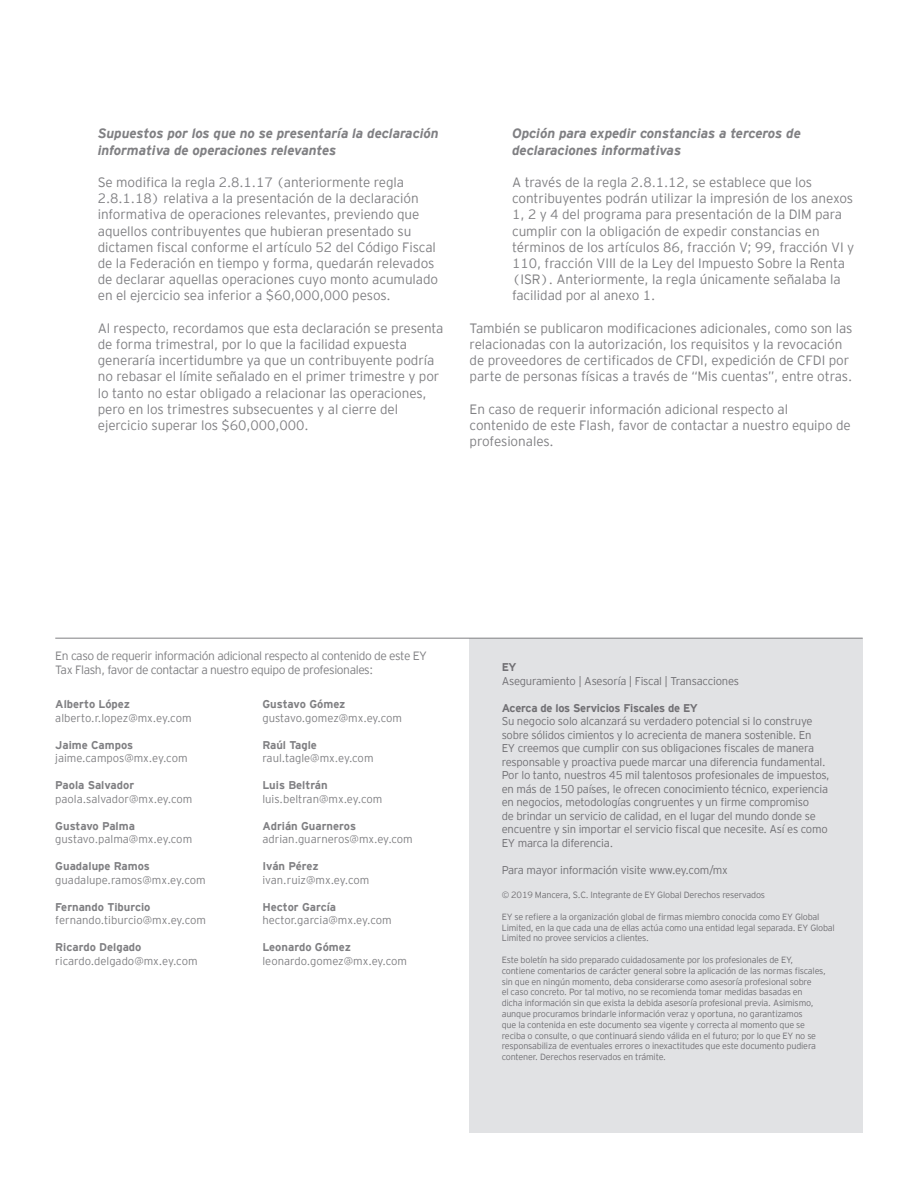
<style>
.page{position:relative;width:918px;height:1188px;background:#fff}
.page>*{position:absolute;margin:0;border:0;box-sizing:border-box;transform-origin:0 0}
.t1{font:300 13.5px/16.2px "EY Interstate";letter-spacing:-.005em;color:#808083}
.t2{font:italic 700 13.5px/16.2px "EY Interstate";letter-spacing:-.005em;color:#808083}
.t3{font:300 12px/14.4px "EY Interstate";letter-spacing:-.035em;color:#808083}
.t4{font:300 11.25px/13.5px "EY Interstate";letter-spacing:-.02em;color:#717074}
.t5{font:300 11.25px "EY Interstate";color:#808083}
.t6{font:700 11.25px "EY Interstate";color:#808083}
.t7{font:700 11.25px "EY Interstate";letter-spacing:-.02em;color:#717074}
.t8{font:300 9px/10.8px "EY Interstate";letter-spacing:-.02em;color:#717074}
</style>
<div class="page">
<div style="left:470px;top:638px;width:393px;height:495px;background:#e1e2e4"></div>
<hr style="left:55px;top:638px;width:808px;height:1px;background:#808083">
<p class="t2" style="left:98px;top:125px;width:342px">Supuestos por los que no se presentaría la declaración informativa de operaciones relevantes</p>
<p class="t1" style="left:98px;top:174px;width:342px">Se modifica la regla 2.8.1.17 (anteriormente regla 2.8.1.18) relativa a la presentación de la declaración informativa de operaciones relevantes, previendo que aquellos contribuyentes que hubieran presentado su dictamen fiscal conforme el artículo 52 del Código Fiscal de la Federación en tiempo y forma, quedarán relevados de declarar aquellas operaciones cuyo monto acumulado en el ejercicio sea inferior a $60,000,000 pesos.</p>
<p class="t1" style="left:98px;top:320px;width:347px">Al respecto, recordamos que esta declaración se presenta de forma trimestral, por lo que la facilidad expuesta generaría incertidumbre ya que un contribuyente podría no rebasar el límite señalado en el primer trimestre y por lo tanto no estar obligado a relacionar las operaciones, pero en los trimestres subsecuentes y al cierre del ejercicio superar los $60,000,000.</p>
<p class="t2" style="left:512px;top:125px;width:290px">Opción para expedir constancias a terceros de declaraciones informativas</p>
<p class="t1" style="left:512px;top:174px;width:344px">A través de la regla 2.8.1.12, se establece que los contribuyentes podrán utilizar la impresión de los anexos 1, 2 y 4 del programa para presentación de la DIM para cumplir con la obligación de expedir constancias en términos de los artículos 86, fracción V; 99, fracción VI y 110, fracción VIII de la Ley del Impuesto Sobre la Renta (ISR). Anteriormente, la regla únicamente señalaba la facilidad por al anexo 1.</p>
<p class="t1" style="left:470px;top:320px;width:384px">También se publicaron modificaciones adicionales, como son las relacionadas con la autorización, los requisitos y la revocación de proveedores de certificados de CFDI, expedición de CFDI por parte de personas físicas a través de “Mis cuentas”, entre otras.</p>
<p class="t1" style="left:470px;top:401px;width:383px">En caso de requerir información adicional respecto al contenido de este Flash, favor de contactar a nuestro equipo de profesionales.</p>
<p class="t3" style="left:55px;top:649px;width:373px">En caso de requerir información adicional respecto al contenido de este EY<br>Tax Flash, favor de contactar a nuestro equipo de profesionales:</p>
<p class="t6" style="left:55px;top:698px;width:76px">Alberto López</p>
<p class="t5" style="left:55px;top:711px;width:138px">alberto.r.lopez@mx.ey.com</p>
<p class="t6" style="left:55px;top:738px;width:79px">Jaime Campos</p>
<p class="t5" style="left:55px;top:752px;width:134px">jaime.campos@mx.ey.com</p>
<p class="t6" style="left:55px;top:779px;width:80px">Paola Salvador</p>
<p class="t5" style="left:55px;top:792px;width:139px">paola.salvador@mx.ey.com</p>
<p class="t6" style="left:55px;top:819px;width:81px">Gustavo Palma</p>
<p class="t5" style="left:55px;top:833px;width:138px">gustavo.palma@mx.ey.com</p>
<p class="t6" style="left:55px;top:860px;width:96px">Guadalupe Ramos</p>
<p class="t5" style="left:55px;top:873px;width:152px">guadalupe.ramos@mx.ey.com</p>
<p class="t6" style="left:55px;top:900px;width:97px">Fernando Tiburcio</p>
<p class="t5" style="left:55px;top:914px;width:152px">fernando.tiburcio@mx.ey.com</p>
<p class="t6" style="left:55px;top:941px;width:88px">Ricardo Delgado</p>
<p class="t5" style="left:55px;top:954px;width:144px">ricardo.delgado@mx.ey.com</p>
<p class="t6" style="left:262px;top:698px;width:84px">Gustavo Gómez</p>
<p class="t5" style="left:262px;top:711px;width:141px">gustavo.gomez@mx.ey.com</p>
<p class="t6" style="left:262px;top:738px;width:56px">Raúl Tagle</p>
<p class="t5" style="left:262px;top:752px;width:113px">raul.tagle@mx.ey.com</p>
<p class="t6" style="left:262px;top:779px;width:67px">Luis Beltrán</p>
<p class="t5" style="left:262px;top:792px;width:121px">luis.beltran@mx.ey.com</p>
<p class="t6" style="left:262px;top:819px;width:95px">Adrián Guarneros</p>
<p class="t5" style="left:262px;top:833px;width:152px">adrian.guarneros@mx.ey.com</p>
<p class="t6" style="left:262px;top:860px;width:58px">Iván Pérez</p>
<p class="t5" style="left:262px;top:873px;width:108px">ivan.ruiz@mx.ey.com</p>
<p class="t6" style="left:262px;top:900px;width:75px">Hector García</p>
<p class="t5" style="left:262px;top:914px;width:131px">hector.garcia@mx.ey.com</p>
<p class="t6" style="left:262px;top:941px;width:90px">Leonardo Gómez</p>
<p class="t5" style="left:262px;top:954px;width:146px">leonardo.gomez@mx.ey.com</p>
<p class="t7" style="left:502px;top:661px;width:16px">EY</p>
<p class="t4" style="left:502px;top:674px;width:239px">Aseguramiento | Asesoría | Fiscal | Transacciones</p>
<p class="t7" style="left:502px;top:702px;width:198px">Acerca de los Servicios Fiscales de EY</p>
<p class="t4" style="left:502px;top:715px;width:330px">Su negocio solo alcanzará su verdadero potencial si lo construye sobre sólidos cimientos y lo acrecienta de manera sostenible. En<br>EY creemos que cumplir con sus obligaciones fiscales de manera responsable y proactiva puede marcar una diferencia fundamental.<br>Por lo tanto, nuestros 45 mil talentosos profesionales de impuestos, en más de 150 países, le ofrecen conocimiento técnico, experiencia en negocios, metodologías congruentes y un firme compromiso<br>de brindar un servicio de calidad, en el lugar del mundo donde se encuentre y sin importar el servicio fiscal que necesite. Así es como EY marca la diferencia.</p>
<p class="t4" style="left:502px;top:863px;width:228px">Para mayor información visite www.ey.com/mx</p>
<p class="t8" style="left:502px;top:890px;width:265px">© 2019 Mancera, S.C. Integrante de EY Global Derechos reservados</p>
<p class="t8" style="left:502px;top:911px;width:335px">EY se refiere a la organización global de firmas miembro conocida como EY Global<br>Limited, en la que cada una de ellas actúa como una entidad legal separada. EY Global<br>Limited no provee servicios a clientes.</p>
<p class="t8" style="left:502px;top:954px;width:326px">Este boletín ha sido preparado cuidadosamente por los profesionales de EY, contiene comentarios de carácter general sobre la aplicación de las normas fiscales, sin que en ningún momento, deba considerarse como asesoría profesional sobre<br>el caso concreto. Por tal motivo, no se recomienda tomar medidas basadas en dicha información sin que exista la debida asesoría profesional previa. Asimismo, aunque procuramos brindarle información veraz y oportuna, no garantizamos<br>que la contenida en este documento sea vigente y correcta al momento que se reciba o consulte, o que continuará siendo válida en el futuro; por lo que EY no se responsabiliza de eventuales errores o inexactitudes que este documento pudiera contener. Derechos reservados en trámite.</p>
</div>
